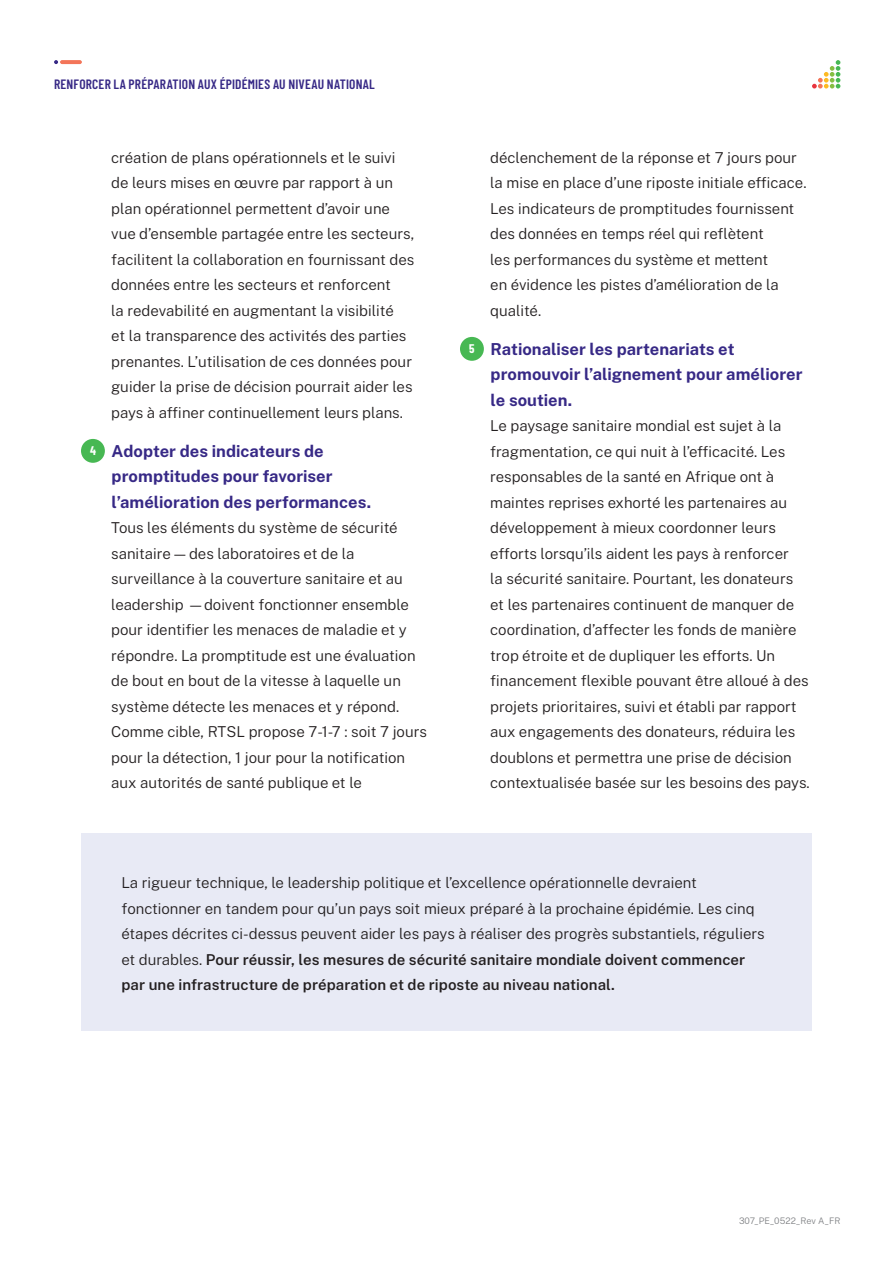
<style>
.page{position:relative;width:893px;height:1263px;background:#fff}
.page>*{position:absolute;margin:0;border:0;box-sizing:border-box;transform-origin:0 0}
.RTSL_Body_Copy{font:700 16.5px/25.5px "Public Sans";color:#372986}
.RTSL_Body_Copy-2{font:300 15px/25.5px "Public Sans";color:#231f20}
.t1{font:600 13.5px "Barlow Condensed";letter-spacing:.015em;color:#372986}
.t2{font:700 12.3px "Barlow Condensed";color:#fff}
.t3{font:300 9px "Public Sans";color:#808285}
.s1{font-weight:600}
</style>
<div class="page">
<svg style="left:60px;top:60px;width:22px;height:4px"></svg>
<svg style="left:54px;top:60px;width:4px;height:4px"></svg>
<svg style="left:812px;top:60px;width:28px;height:29px"></svg>
<div style="left:81px;top:439px;width:24px;height:24px;background:#47b853;border-radius:50%"></div>
<div style="left:460px;top:337px;width:24px;height:24px;background:#47b853;border-radius:50%"></div>
<div style="left:81px;top:833px;width:731px;height:197px;background:#e8eaf5"></div>
<p class="t1" style="left:54px;top:74px;width:322px">RENFORCER LA PRÉPARATION AUX ÉPIDÉMIES AU NIVEAU NATIONAL</p>
<p class="RTSL_Body_Copy-2" style="left:111px;top:144px;width:304px">création de plans opérationnels et le suivi de leurs mises en œuvre par rapport à un plan opérationnel permettent d’avoir une vue d’ensemble partagée entre les secteurs, facilitent la collaboration en fournissant des données entre les secteurs et renforcent<br>la redevabilité en augmentant la visibilité<br>et la transparence des activités des parties prenantes. L’utilisation de ces données pour guider la prise de décision pourrait aider les pays à affiner continuellement leurs plans.</p>
<p class="t2" style="left:90px;top:442px;width:7px">4</p>
<p class="RTSL_Body_Copy" style="left:112px;top:437px;width:261px">Adopter des indicateurs de promptitudes pour favoriser l’amélioration des performances.</p>
<p class="RTSL_Body_Copy-2" style="left:111px;top:514px;width:317px">Tous les éléments du système de sécurité sanitaire — des laboratoires et de la surveillance à la couverture sanitaire et au leadership —doivent fonctionner ensemble pour identifier les menaces de maladie et y répondre. La promptitude est une évaluation de bout en bout de la vitesse à laquelle un système détecte les menaces et y répond.<br>Comme cible, RTSL propose 7-1-7 : soit 7 jours pour la détection, 1 jour pour la notification aux autorités de santé publique et le</p>
<p class="RTSL_Body_Copy-2" style="left:490px;top:144px;width:318px">déclenchement de la réponse et 7 jours pour la mise en place d’une riposte initiale efficace.<br>Les indicateurs de promptitudes fournissent des données en temps réel qui reflètent<br>les performances du système et mettent<br>en évidence les pistes d’amélioration de la qualité.</p>
<p class="t2" style="left:469px;top:340px;width:7px">5</p>
<p class="RTSL_Body_Copy" style="left:491px;top:335px;width:313px">Rationaliser les partenariats et promouvoir l’alignement pour améliorer le soutien.</p>
<p class="RTSL_Body_Copy-2" style="left:490px;top:412px;width:321px">Le paysage sanitaire mondial est sujet à la fragmentation, ce qui nuit à l’efficacité. Les responsables de la santé en Afrique ont à maintes reprises exhorté les partenaires au développement à mieux coordonner leurs efforts lorsqu’ils aident les pays à renforcer<br>la sécurité sanitaire. Pourtant, les donateurs et les partenaires continuent de manquer de coordination, d’affecter les fonds de manière trop étroite et de dupliquer les efforts. Un financement flexible pouvant être alloué à des projets prioritaires, suivi et établi par rapport aux engagements des donateurs, réduira les doublons et permettra une prise de décision contextualisée basée sur les besoins des pays.</p>
<p class="RTSL_Body_Copy-2" style="left:122px;top:869px;width:645px">La rigueur technique, le leadership politique et l’excellence opérationnelle devraient fonctionner en tandem pour qu’un pays soit mieux préparé à la prochaine épidémie. Les cinq étapes décrites ci-dessus peuvent aider les pays à réaliser des progrès substantiels, réguliers et durables. <span class="s1">Pour réussir, les mesures de sécurité sanitaire mondiale doivent commencer par une infrastructure de préparation et de riposte au niveau national.</span></p>
<p class="t3" style="left:739px;top:1214px;width:103px">307_PE_0522_Rev A_FR</p>
</div>
